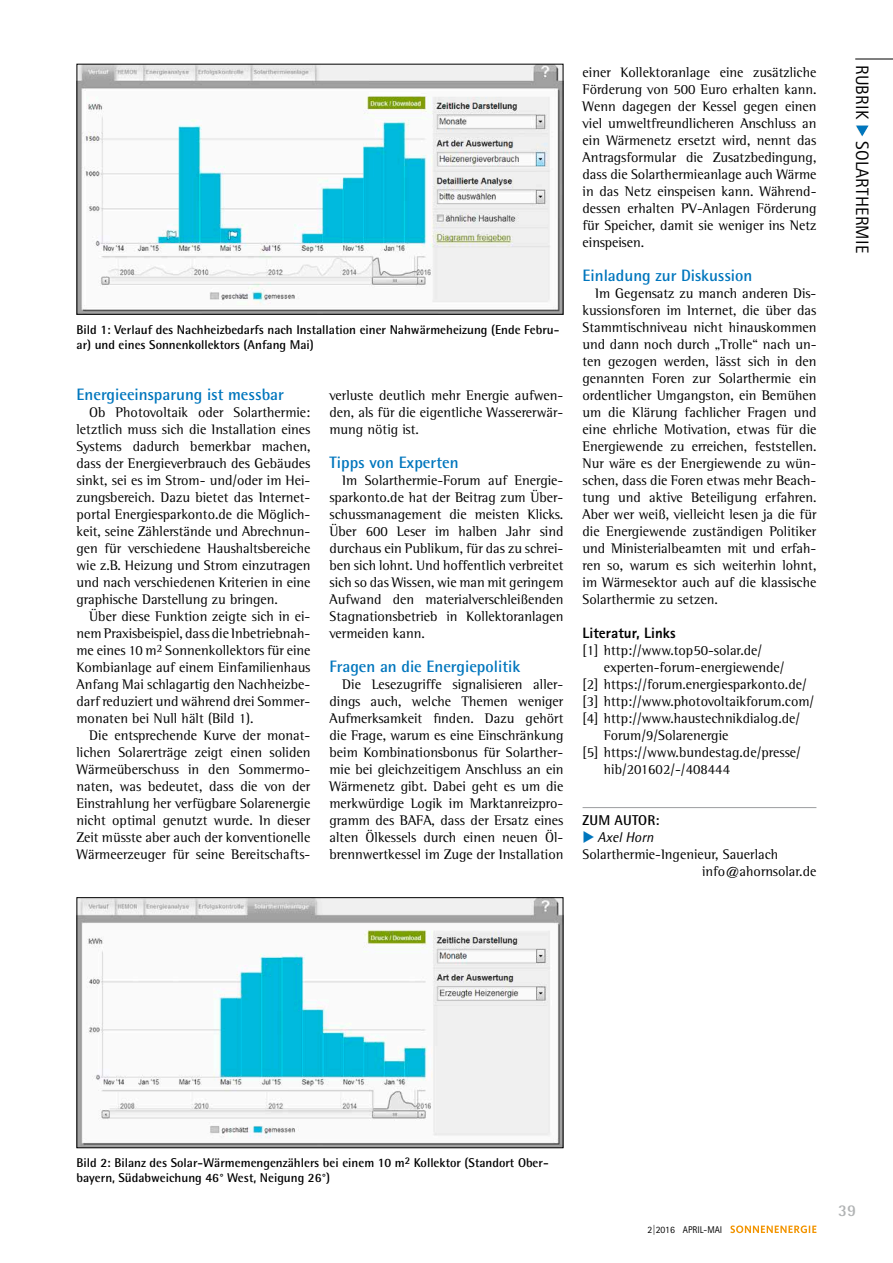
<style>
.page{position:relative;width:893px;height:1263px;background:#fff}
.page>*{position:absolute;margin:0;border:0;box-sizing:border-box;transform-origin:0 0}
.t1{font:18px "Rotis Sans Serif Std";letter-spacing:.01em;color:#000}
.t2{font:700 16.5px "Rotis Semi Sans Std";color:#0076bd}
.t3{font:700 16.5px "Rotis Semi Sans Std";color:#b1b3b4}
.t4{font:800 15px "Rotis Sans Serif Std";color:#000}
.t5{font:14.25px/17px "Rotis Semi Serif Std";color:#000;text-align:justify}
.t6{font:700 14.25px "Rotis Semi Sans Std";letter-spacing:.01em;color:#000}
.t7{font:italic 14.25px "Rotis Semi Sans Std";color:#000}
.t8{font:700 12.75px/15px "Rotis Semi Sans Std";color:#000}
.t9{font:9.75px "Rotis Sans Serif Std";color:#000}
.s1{color:#0076bd}
.s2{color:#f29400}
</style>
<div class="page">
<svg style="left:730px;top:1225px;width:86px;height:8px"></svg>
<hr style="left:855px;top:59px;width:38px;height:1px;background:#000">
<hr style="left:583px;top:807px;width:233px;height:1px;background:#9c9d9f">
<svg style="left:856px;top:125px;width:13px;height:12px"></svg>
<img style="left:79px;top:66px;width:482px;height:247px">
<div style="left:77px;top:64px;width:486px;height:251px;border:1px solid #000"></div>
<img style="left:79px;top:899px;width:482px;height:247px">
<div style="left:77px;top:897px;width:486px;height:251px;border:1px solid #000"></div>
<p class="t8" style="left:77px;top:322px;width:484px">Bild 1: Verlauf des Nachheizbedarfs nach Installation einer Nahwärmeheizung (Ende Febru&shy;ar) und eines Sonnenkollektors (Anfang Mai)</p>
<p class="t2" style="left:77px;top:384px;width:209px">Energieeinsparung ist messbar</p>
<p class="t5" style="left:77px;top:403px;width:235px;text-indent:13px">Ob Photovoltaik oder Solarthermie: letztlich muss sich die Installation eines Systems dadurch bemerkbar machen, dass der Energieverbrauch des Gebäudes sinkt, sei es im Strom- und/oder im Hei&shy;zungsbereich. Dazu bietet das Internet&shy;portal Energiesparkonto.de die Möglich&shy;keit, seine Zählerstände und Abrechnun&shy;gen für verschiedene Haushaltsbereiche wie z.B. Heizung und Strom einzutragen und nach verschiedenen Kriterien in eine graphische Darstellung zu bringen.</p>
<p class="t5" style="left:77px;top:608px;width:235px;text-indent:13px">Über diese Funktion zeigte sich in ei&shy;nem Praxisbeispiel, dass die Inbetriebnah&shy;me eines 10 m<sup>2</sup> Sonnenkollektors für eine Kombianlage auf einem Einfamilienhaus Anfang Mai schlagartig den Nachheizbe&shy;darf reduziert und während drei Sommer&shy;monaten bei Null hält (Bild 1).</p>
<p class="t5" style="left:77px;top:727px;width:235px;text-indent:13px">Die entsprechende Kurve der monat&shy;lichen Solarerträge zeigt einen soliden Wärmeüberschuss in den Sommermo&shy;naten, was bedeutet, dass die von der Einstrahlung her verfügbare Solarenergie nicht optimal genutzt wurde. In dieser Zeit müsste aber auch der konventionelle Wärmeerzeuger für seine Bereitschafts-</p>
<p class="t5" style="left:330px;top:386px;width:235px">verluste deutlich mehr Energie aufwen&shy;den, als für die eigentliche Wassererwär&shy;mung nötig ist.</p>
<p class="t2" style="left:330px;top:452px;width:131px">Tipps von Experten</p>
<p class="t5" style="left:330px;top:471px;width:235px;text-indent:13px">Im Solarthermie-Forum auf Energie&shy;sparkonto.de hat der Beitrag zum Über&shy;schussmanagement die meisten Klicks.<br>Über 600 Leser im halben Jahr sind durchaus ein Publikum, für das zu schrei&shy;ben sich lohnt. Und hoffentlich verbreitet sich so das Wissen, wie man mit geringem Aufwand den materialverschleißenden Stagnationsbetrieb in Kollektoranlagen vermeiden kann.</p>
<p class="t2" style="left:330px;top:656px;width:192px">Fragen an die Energiepolitik</p>
<p class="t5" style="left:330px;top:676px;width:235px;text-indent:13px">Die Lesezugriffe signalisieren aller&shy;dings auch, welche Themen weniger Aufmerksamkeit finden. Dazu gehört die Frage, warum es eine Einschränkung beim Kombinationsbonus für Solarther&shy;mie bei gleichzeitigem Anschluss an ein Wärmenetz gibt. Dabei geht es um die merkwürdige Logik im Marktanreizpro&shy;gramm des BAFA, dass der Ersatz eines alten Ölkessels durch einen neuen Öl&shy;brennwertkessel im Zuge der Installation</p>
<p class="t5" style="left:583px;top:63px;width:235px">einer Kollektoranlage eine zusätzliche Förderung von 500 Euro erhalten kann.<br>Wenn dagegen der Kessel gegen einen viel umweltfreundlicheren Anschluss an ein Wärmenetz ersetzt wird, nennt das Antragsformular die Zusatzbedingung, dass die Solarthermieanlage auch Wärme in das Netz einspeisen kann. Während&shy;dessen erhalten PV-Anlagen Förderung für Speicher, damit sie weniger ins Netz einspeisen.</p>
<p class="t2" style="left:583px;top:265px;width:171px">Einladung zur Diskussion</p>
<p class="t5" style="left:583px;top:284px;width:235px;text-indent:13px">Im Gegensatz zu manch anderen Dis&shy;kussionsforen im Internet, die über das Stammtischniveau nicht hinauskommen und dann noch durch „Trolle“ nach un&shy;ten gezogen werden, lässt sich in den genannten Foren zur Solarthermie ein ordentlicher Umgangston, ein Bemühen um die Klärung fachlicher Fragen und eine ehrliche Motivation, etwas für die Energiewende zu erreichen, feststellen.<br>Nur wäre es der Energiewende zu wün&shy;schen, dass die Foren etwas mehr Beach&shy;tung und aktive Beteiligung erfahren.<br>Aber wer weiß, vielleicht lesen ja die für die Energiewende zuständigen Politiker und Ministerialbeamten mit und erfah&shy;ren so, warum es sich weiterhin lohnt, im Wärmesektor auch auf die klassische Solarthermie zu setzen.</p>
<p class="t4" style="left:583px;top:623px;width:95px">Literatur, Links</p>
<p class="t5" style="left:583px;top:642px;width:181px">[1] http://www.top50-solar.de/</p>
<p class="t5" style="left:604px;top:659px;width:182px">experten-forum-energiewende/</p>
<p class="t5" style="left:583px;top:676px;width:226px">[2] https://forum.energiesparkonto.de/</p>
<p class="t5" style="left:583px;top:693px;width:233px">[3] http://www.photovoltaikforum.com/</p>
<p class="t5" style="left:583px;top:710px;width:219px">[4] http://www.haustechnikdialog.de/</p>
<p class="t5" style="left:604px;top:727px;width:126px">Forum/9/Solarenergie</p>
<p class="t5" style="left:583px;top:744px;width:220px">[5] https://www.bundestag.de/presse/</p>
<p class="t5" style="left:604px;top:761px;width:128px">hib/201602/-/408444</p>
<p class="t6" style="left:583px;top:811px;width:78px">ZUM AUTOR:</p>
<p class="t7" style="left:583px;top:828px;width:72px"><span class="s1">◆</span> Axel Horn</p>
<p class="t5" style="left:702px;top:846px;width:116px;text-indent:-120px">Solarthermie-Ingenieur, Sauerlach info@ahornsolar.de</p>
<p class="t1" style="left:873px;top:65px;width:190px;rotate:90deg">RUBRIK <span class="s2">◆</span> SOLARTHERMIE</p>
<p class="t8" style="left:77px;top:1155px;width:474px">Bild 2: Bilanz des Solar-Wärmemengenzählers bei einem 10 m<sup>2</sup> Kollektor (Standort Ober&shy;bayern, Südabweichung 46° West, Neigung 26°)</p>
<p class="t9" style="left:648px;top:1223px;width:76px">2|2016 APRIL-MAI</p>
<p class="t3" style="left:838px;top:1200px;width:19px">39</p>
</div>
